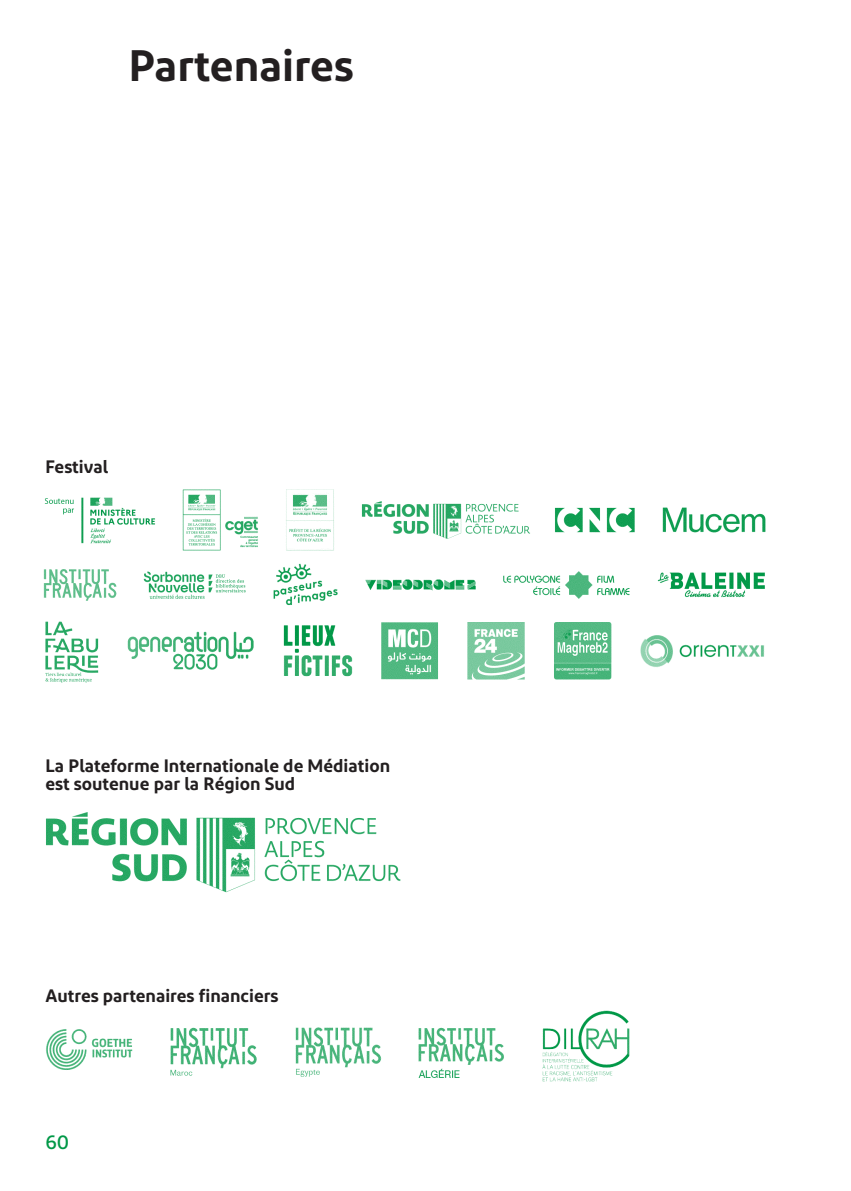
<style>
.page{position:relative;width:851px;height:1191px;background:#fff}
.page>*{position:absolute;margin:0;border:0;box-sizing:border-box;transform-origin:0 0}
.t1{font:600 44px "Diodrum Arabic";color:#231f20}
.t2{font:500 20px "Diodrum Arabic";color:#009847}
.t3{font:600 18px/18px "Diodrum Arabic";color:#231f20}
</style>
<div class="page">
<img style="left:43px;top:489px;width:723px;height:194px">
<img style="left:46px;top:1010px;width:584px;height:72px">
<img style="left:45px;top:812px;width:356px;height:81px">
<p class="t1" style="left:129px;top:40px;width:226px">Partenaires</p>
<p class="t3" style="left:45px;top:457px;width:64px">Festival</p>
<p class="t3" style="left:45px;top:756px;width:346px">La Plateforme Internationale de Médiation est soutenue par la Région Sud</p>
<p class="t3" style="left:45px;top:986px;width:235px">Autres partenaires financiers</p>
<p class="t2" style="left:45px;top:1130px;width:25px">60</p>
</div>
